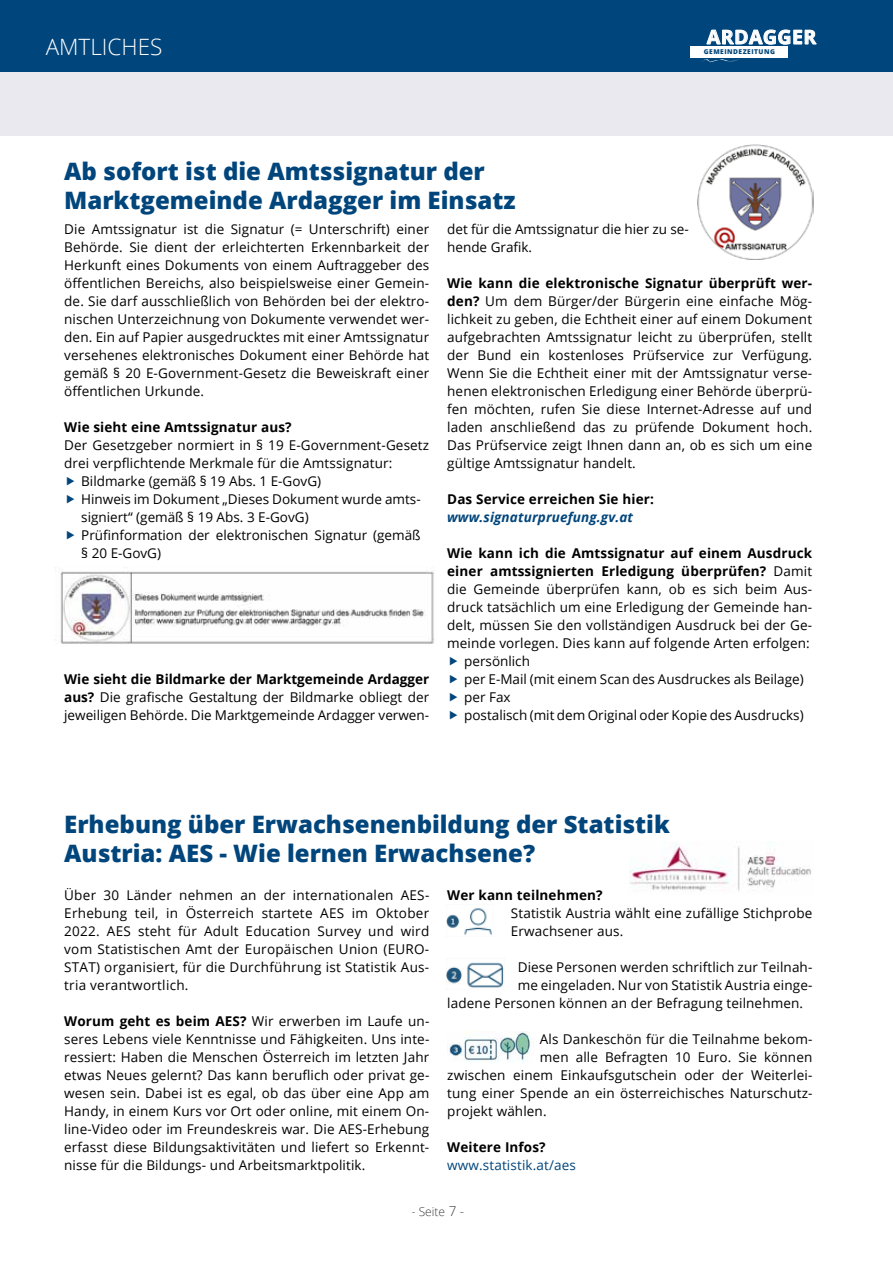
<style>
.page{position:relative;width:893px;height:1263px;background:#fff}
.page>*{position:absolute;margin:0;border:0;box-sizing:border-box;transform-origin:0 0}
.t1{font:800 24px/28.8px "Open Sans";color:#00457b}
.t2{font:300 22.5px "Open Sans";color:#fff}
.t3{font:700 19.5px "Open Sans";letter-spacing:.025em;color:#fff}
.t4{font:13.5px/18px "Open Sans";letter-spacing:.01em;color:#000;text-align:justify}
.t5{font:700 13.5px "Open Sans";letter-spacing:.01em;color:#000}
.t6{font:italic 700 13.5px "Open Sans";letter-spacing:.01em;color:#00457b}
.t7{font:13.5px "Open Sans";letter-spacing:.01em;color:#00457b}
.t8{font:300 12px "Open Sans";color:#3e3d40}
.t9{font:800 6.6px "Open Sans";letter-spacing:.075em;color:#00457b}
.s1{font-weight:700}
.s2{font-weight:400}
.s3{font-size:13.5px}
</style>
<div class="page">
<div style="left:0;top:0;width:893px;height:72px;background:#00457b"></div>
<svg style="left:706px;top:29px;width:111px;height:16px"></svg>
<div style="left:691px;top:46px;width:97px;height:11px;background:#fff"></div>
<svg style="left:694px;top:57px;width:46px;height:6px"></svg>
<div style="left:0;top:72px;width:893px;height:64px;background:#eae9f0"></div>
<img style="left:630px;top:842px;width:181px;height:49px">
<img style="left:447px;top:908px;width:45px;height:27px">
<img style="left:446px;top:962px;width:58px;height:26px">
<img style="left:449px;top:1031px;width:85px;height:30px">
<img style="left:697px;top:144px;width:116px;height:115px">
<img style="left:60px;top:571px;width:374px;height:73px">
<h2 class="t2" style="left:46px;top:32px;width:116px">AMTLI CHES</h2>
<h3 class="t3" style="left:707px;top:23px;width:111px">ARDAGGER</h3>
<p class="t9" style="left:704px;top:47px;width:73px">GEMEINDEZEITUNG</p>
<h1 class="t1" style="left:64px;top:156px;width:453px">Ab sofort ist die Amtssignatur der<br>Marktgemeinde Ardagger im Einsatz</h1>
<p class="t4" style="left:64px;top:220px;width:366px">Die Amtssignatur ist die Signatur (= Unterschrift) einer Behörde. Sie dient der erleichterten Erkennbarkeit der Herkunft eines Dokuments von einem Auftraggeber des öffentlichen Bereichs, also beispielsweise einer Gemein&shy;de. Sie darf ausschließlich von Behörden bei der elektro&shy;nischen Unterzeichnung von Dokumente verwendet wer&shy;den. Ein auf Papier ausgedrucktes mit einer Amtssignatur versehenes elektronisches Dokument einer Behörde hat gemäß § 20 E-Government-Gesetz die Beweiskraft einer öffentlichen Urkunde.</p>
<p class="t5" style="left:64px;top:418px;width:229px">Wie sieht eine Amtssignatur aus?</p>
<p class="t4" style="left:64px;top:436px;width:366px">Der Gesetzgeber normiert in § 19 E-Government-Gesetz</p>
<p class="t4" style="left:64px;top:454px;width:330px">drei verpflichtende Merkmale für die Amtssignatur:</p>
<p class="t4" style="left:81px;top:472px;width:241px">Bildmarke (gemäß § 19 Abs. 1 E-GovG)</p>
<p class="t4" style="left:81px;top:490px;width:341px">Hinweis im Dokument „Dieses Dokument wurde amts-</p>
<p class="t4" style="left:81px;top:508px;width:229px">signiert“ (gemäß § 19 Abs. 3 E-GovG)</p>
<p class="t4" style="left:81px;top:526px;width:341px">Prüfinformation der elektronischen Signatur (gemäß</p>
<p class="t4" style="left:81px;top:544px;width:81px">§ 20 E-GovG)</p>
<p class="t4" style="left:447px;top:220px;width:243px">det für die Amtssignatur die hier zu se&shy;hende Grafik.</p>
<p class="t4" style="left:447px;top:274px;width:367px"><span class="s1">Wie kann die elektronische Signatur überprüft wer&shy;den?</span> Um dem Bürger/der Bürgerin eine einfache Mög&shy;lichkeit zu geben, die Echtheit einer auf einem Dokument aufgebrachten Amtssignatur leicht zu überprüfen, stellt der Bund ein kostenloses Prüfservice zur Verfügung.<br>Wenn Sie die Echtheit einer mit der Amtssignatur verse&shy;henen elektronischen Erledigung einer Behörde überprü&shy;fen möchten, rufen Sie diese Internet-Adresse auf und laden anschließend das zu prüfende Dokument hoch.<br>Das Prüfservice zeigt Ihnen dann an, ob es sich um eine gültige Amtssignatur handelt.</p>
<p class="t5" style="left:447px;top:489px;width:208px">Das Service erreichen Sie hier:</p>
<p class="t6" style="left:447px;top:507px;width:187px">www.signaturpruefung.gv.at</p>
<p class="t5" style="left:447px;top:543px;width:366px">Wie kann ich die Amtssignatur auf einem Ausdruck</p>
<p class="t5" style="left:447px;top:561px;width:366px">einer amtssignierten Erledigung überprüfen? <span class="s2">Damit</span></p>
<p class="t4" style="left:447px;top:580px;width:366px">die Gemeinde überprüfen kann, ob es sich beim Aus-</p>
<p class="t4" style="left:447px;top:598px;width:366px">druck tatsächlich um eine Erledigung der Gemeinde han-</p>
<p class="t4" style="left:447px;top:616px;width:366px">delt, müssen Sie den vollständigen Ausdruck bei der Ge-</p>
<p class="t4" style="left:447px;top:634px;width:364px">meinde vorlegen. Dies kann auf folgende Arten erfolgen:</p>
<p class="t4" style="left:464px;top:652px;width:67px">persönlich</p>
<p class="t4" style="left:464px;top:670px;width:341px">per E-Mail (mit einem Scan des Ausdruckes als Beilage)</p>
<p class="t4" style="left:464px;top:688px;width:48px">per Fax</p>
<p class="t4" style="left:464px;top:706px;width:341px">postalisch (mit dem Original oder Kopie des Ausdrucks)</p>
<p class="t4" style="left:64px;top:670px;width:366px"><span class="s1">Wie sieht die Bildmarke der Marktgemeinde Ardagger aus?</span> Die grafische Gestaltung der Bildmarke obliegt der jeweiligen Behörde. Die Marktgemeinde Ardagger verwen-</p>
<h1 class="t1" style="left:64px;top:809px;width:607px">Erhebung über Erwachsenenbildung der Statistik<br>Austria: AES - Wie lernen Erwachsene?</h1>
<p class="t4" style="left:64px;top:886px;width:367px">Über 30 Länder nehmen an der internationalen AES-Erhebung teil, in Österreich startete AES im Oktober 2022. AES steht für Adult Education Survey und wird vom Statistischen Amt der Europäischen Union (EURO-STAT) organisiert, für die Durchführung ist Statistik Aus&shy;tria verantwortlich.</p>
<p class="t4" style="left:64px;top:1012px;width:367px"><span class="s1">Worum geht es beim AES?</span> Wir erwerben im Laufe un&shy;seres Lebens viele Kenntnisse und Fähigkeiten. Uns inte&shy;ressiert: Haben die Menschen Österreich im letzten Jahr etwas Neues gelernt? Das kann beruflich oder privat ge&shy;wesen sein. Dabei ist es egal, ob das über eine App am Handy, in einem Kurs vor Ort oder online, mit einem On&shy;line-Video oder im Freundeskreis war. Die AES-Erhebung erfasst diese Bildungsaktivitäten und liefert so Erkennt&shy;nisse für die Bildungs- und Arbeitsmarktpolitik.</p>
<p class="t5" style="left:447px;top:886px;width:157px">Wer kann teilnehmen?</p>
<p class="t4" style="left:511px;top:904px;width:303px">Statistik Austria wählt eine zufällige Stichprobe<br>Erwachsener aus.</p>
<p class="t4" style="left:518px;top:958px;width:296px">Diese Personen werden schriftlich zur Teilnah-</p>
<p class="t4" style="left:518px;top:976px;width:296px">me eingeladen. Nur von Statistik Austria einge-</p>
<p class="t4" style="left:447px;top:994px;width:357px">ladene Personen können an der Befragung teilnehmen.</p>
<p class="t4" style="left:540px;top:1030px;width:274px">Als Dankeschön für die Teilnahme bekom-</p>
<p class="t4" style="left:540px;top:1048px;width:274px">men alle Befragten 10 Euro. Sie können</p>
<p class="t4" style="left:447px;top:1066px;width:367px">zwischen einem Einkaufsgutschein oder der Weiterlei-</p>
<p class="t4" style="left:447px;top:1084px;width:367px">tung einer Spende an ein österreichisches Naturschutz-</p>
<p class="t4" style="left:447px;top:1102px;width:101px">projekt wählen.</p>
<p class="t5" style="left:447px;top:1137px;width:100px">Weitere I nfos?</p>
<p class="t7" style="left:447px;top:1156px;width:130px">www.statistik.at/aes</p>
<p class="t8" style="left:412px;top:1204px;width:54px">- SEITE <span class="s3">7 -</span></p>
</div>
